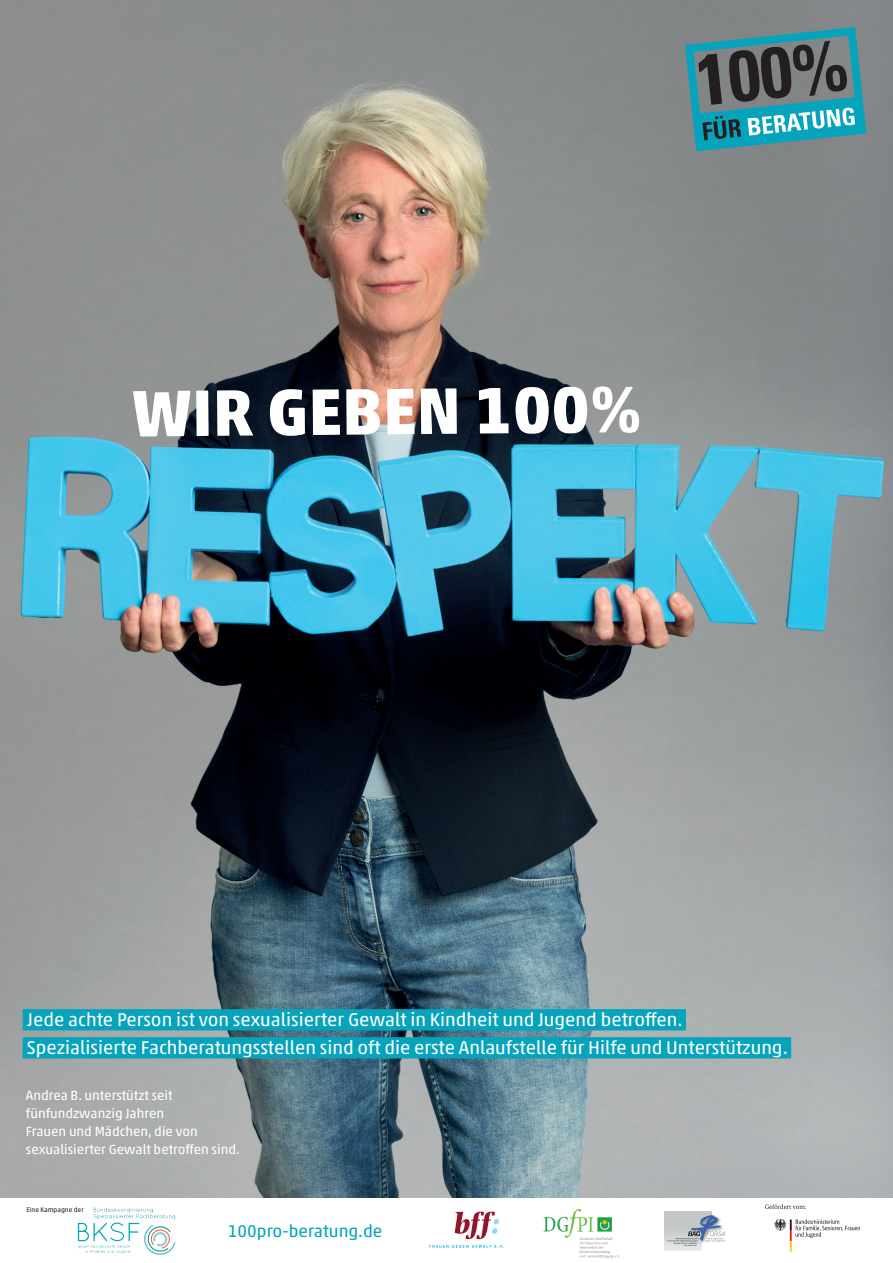
<style>
.page{position:relative;width:893px;height:1263px;background:#fff}
.page>*{position:absolute;margin:0;border:0;box-sizing:border-box;transform-origin:0 0}
.t1{font:700 66.68px "Akko Pro";color:#fff}
.t2{font:18.75px/28px "Akko Pro";color:#fff}
.t3{font:17.33px "Akko Pro";color:#06a4bc}
.t4{font:13.5px/18px "Akko Pro";color:#fff}
.t5{font:6.75px "Akko Pro";color:#231f20}
</style>
<div class="page">
<img style="left:0;top:0;width:893px;height:1198px">
<svg style="left:685px;top:27px;width:181px;height:124px;background:#4e828a"></svg>
<img style="left:664px;top:1211px;width:62px;height:39px">
<svg style="left:429px;top:1245px;width:74px;height:3px"></svg>
<svg style="left:455px;top:1212px;width:44px;height:27px"></svg>
<img style="left:543px;top:1209px;width:77px;height:50px">
<svg style="left:774px;top:1219px;width:86px;height:33px"></svg>
<svg style="left:765px;top:1204px;width:41px;height:5px"></svg>
<svg style="left:78px;top:1208px;width:98px;height:47px"></svg>
<div style="left:23px;top:1009px;width:663px;height:21px;background:#06a4bc"></div>
<div style="left:23px;top:1037px;width:768px;height:21px;background:#06a4bc"></div>
<h1 class="t1" style="left:131px;top:374px;width:512px;rotate:-1deg">WIR GEBEN 100%</h1>
<p class="t2" style="left:26px;top:1005px;width:763px">Jede achte Person ist von sexualisierter Gewalt in Kindheit und Jugend betroffen.<br>Spezialisierte Fachberatungsstellen sind oft die erste Anlaufstelle für Hilfe und Unterstützung.</p>
<p class="t4" style="left:26px;top:1086px;width:215px">Andrea B. unterstützt seit fünfundzwanzig Jahren<br>Frauen und Mädchen, die von sexualisierter Gewalt betroffen sind.</p>
<p class="t5" style="left:26px;top:1205px;width:59px">Eine Kampagne der</p>
<p class="t3" style="left:228px;top:1220px;width:156px">100pro-beratung.de</p>
</div>
